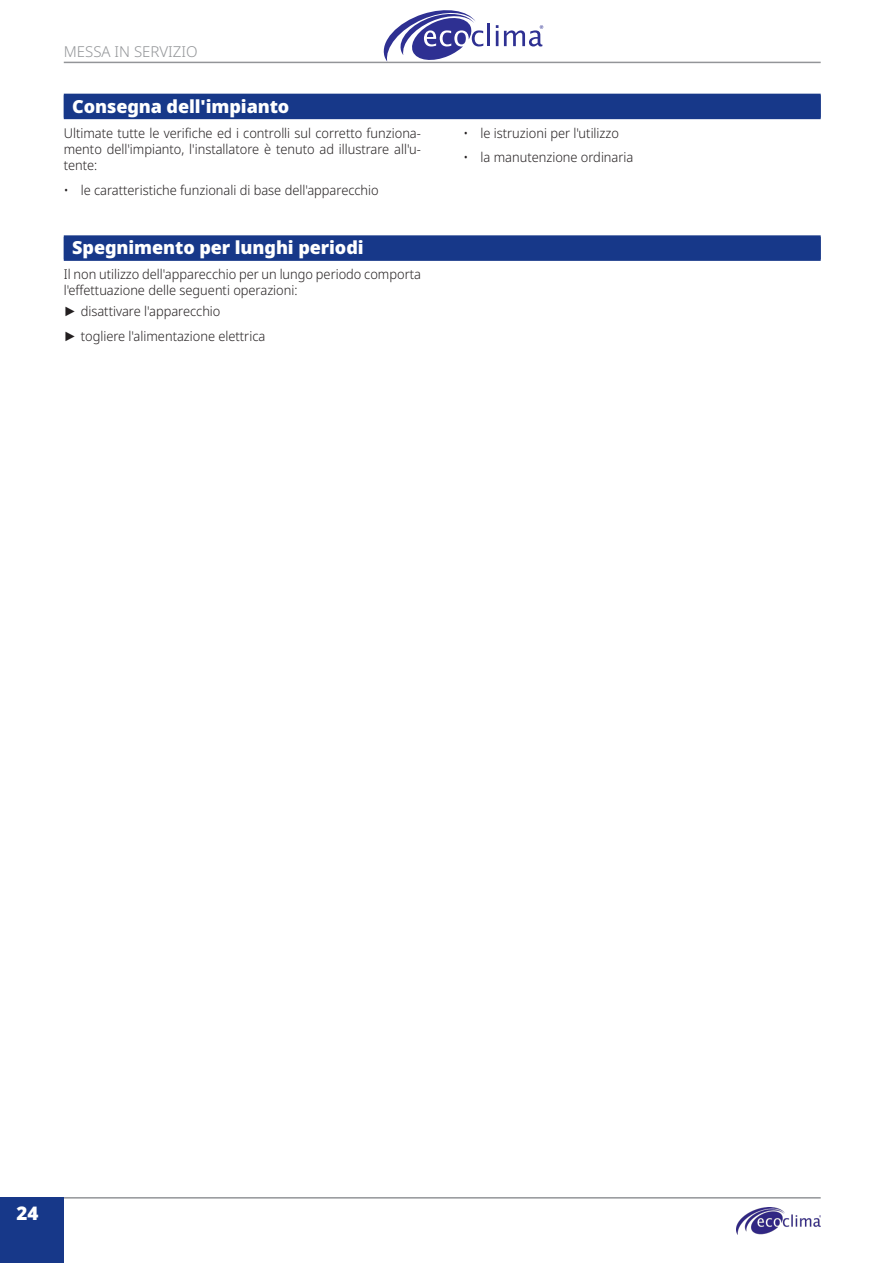
<style>
.page{position:relative;width:893px;height:1263px;background:#fff}
.page>*{position:absolute;margin:0;border:0;box-sizing:border-box;transform-origin:0 0}
.t1{font:900 18.75px "Noto Sans";color:#fff}
.title2{font:900 18px "Noto Sans";letter-spacing:-.005em;color:#fff}
.title2_break{font:900 18px "Noto Sans";letter-spacing:-.005em;color:#fff}
.t2{font:300 15px "Noto Sans";color:#939598}
.normale_it{font:300 13.5px/16.2px "Noto Sans";color:#231f20;text-align:justify;scale:.95 1}
.s1{font-family:"Arial";font-weight:400}
</style>
<div class="page">
<hr style="left:64px;top:1197px;width:757px;height:1px;background:#939598">
<div style="left:0;top:1197px;width:64px;height:66px;background:#173889"></div>
<hr style="left:64px;top:62px;width:757px;height:1px;background:#939598">
<div style="left:64px;top:95px;width:757px;height:24px;background:#173889"></div>
<div style="left:64px;top:94px;width:757px;height:24px;background:#173889"></div>
<div style="left:64px;top:237px;width:757px;height:24px;background:#173889"></div>
<div style="left:64px;top:235px;width:757px;height:24px;background:#173889"></div>
<svg style="left:380px;top:10px;width:103px;height:52px"></svg>
<hr style="left:488px;top:24px;width:2px;height:22px;background:#2e3092">
<svg style="left:496px;top:25px;width:2px;height:21px"></svg>
<svg style="left:504px;top:25px;width:39px;height:21px"></svg>
<img style="left:737px;top:1208px;width:84px;height:26px">
<p class="t2" style="left:64px;top:41px;width:23px">Messa</p>
<p class="t2" style="left:115px;top:41px;width:28px">in servi</p>
<p class="t2" style="left:173px;top:41px;width:26px">zio</p>
<p class="title2_break" style="left:72px;top:93px;width:219px">Consegna dell'impianto</p>
<p class="normale_it" style="left:64px;top:125px;width:377px">Ultimate tutte le verifiche ed i controlli sul corretto funziona&shy;mento dell'impianto, l'installatore è tenuto ad illustrare all'u&shy;tente:</p>
<p class="normale_it" style="left:64px;top:182px;width:333px">• le caratteristiche funzionali di base dell'apparecchio</p>
<p class="title2" style="left:72px;top:234px;width:293px">Spegnimento per lunghi periodi</p>
<p class="normale_it" style="left:64px;top:267px;width:377px">Il non utilizzo dell'apparecchio per un lungo periodo comporta l'effettuazione delle seguenti operazioni:</p>
<p class="normale_it" style="left:64px;top:303px;width:166px"><span class="s1">►</span> disattivare l'apparecchio</p>
<p class="normale_it" style="left:64px;top:328px;width:214px"><span class="s1">►</span> togliere l'alimentazione elettrica</p>
<p class="normale_it" style="left:463px;top:125px;width:165px">• le istruzioni per l'utilizzo</p>
<p class="normale_it" style="left:463px;top:150px;width:180px">• la manutenzione ordinaria</p>
<h1 class="t1" style="left:17px;top:1199px;width:23px">24</h1>
</div>
